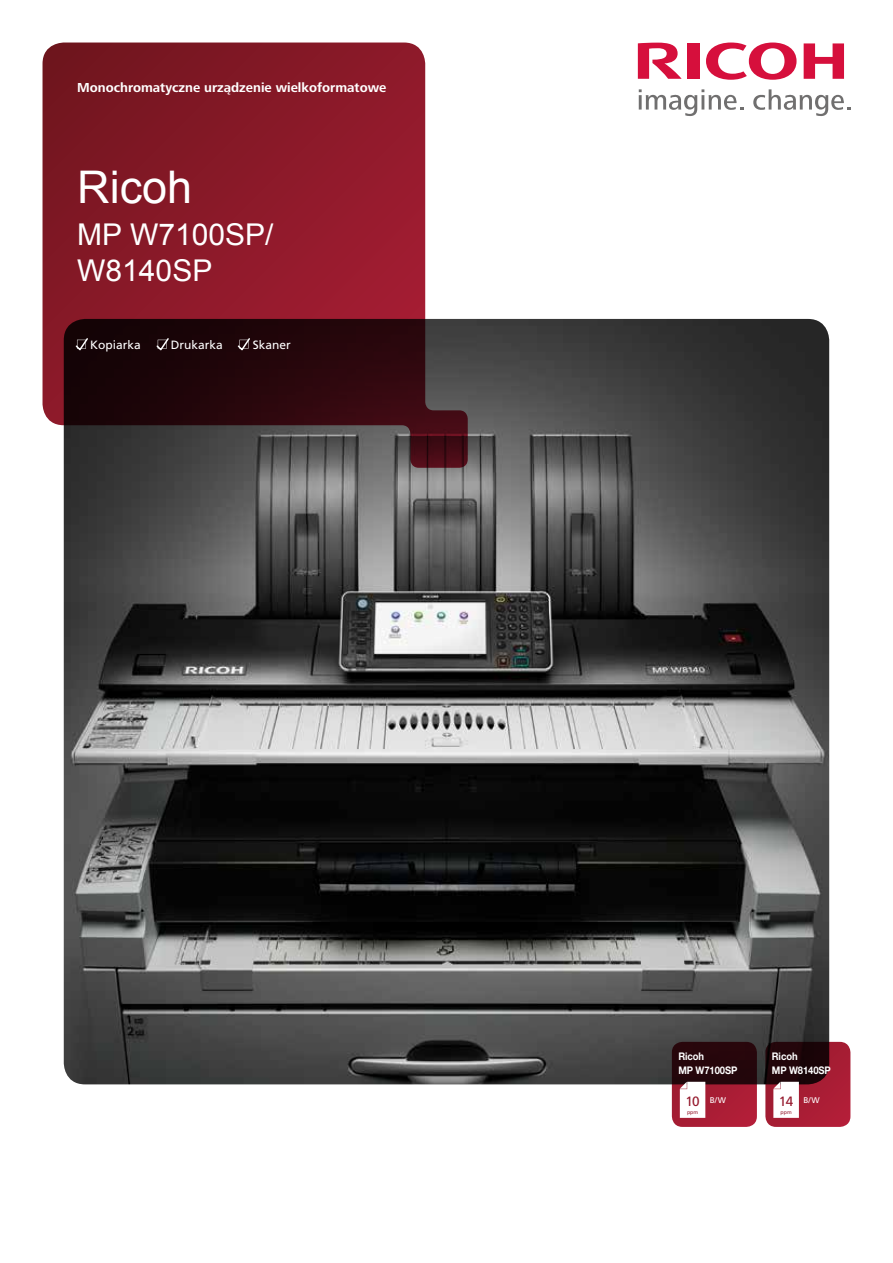
<style>
.page{position:relative;width:893px;height:1263px;background:#fff}
.page>*{position:absolute;margin:0;border:0;box-sizing:border-box;transform-origin:0 0}
.t1{font:45px "Arial";color:#fff}
.t2{font:30px/36px "Arial";color:#fff}
.t3{font:700 13.5px "Frutiger Next LTW1 G";color:#fff}
.t4{font:13.5px "Frutiger";color:#95192d}
.t5{font:12px "Frutiger";color:#fff}
.t6{font:700 10.5px/13.5px "Helvetica Neue";letter-spacing:-.01em;color:#fff;scale:.9 1}
.t7{font:8.25px "Frutiger";color:#fff}
.t8{font:5.25px "Frutiger";color:#95192d}
</style>
<div class="page">
<img style="left:64px;top:319px;width:765px;height:765px">
<svg style="left:765px;top:1042px;width:85px;height:85px;background:#701423"></svg>
<svg style="left:773px;top:1082px;width:26px;height:36px"></svg>
<svg style="left:672px;top:1042px;width:85px;height:85px;background:#60111e"></svg>
<svg style="left:680px;top:1082px;width:25px;height:36px"></svg>
<svg style="left:43px;top:43px;width:425px;height:425px;background:#742a34"></svg>
<svg style="left:706px;top:43px;width:90px;height:37px"></svg>
<svg style="left:804px;top:43px;width:40px;height:36px"></svg>
<div style="left:687px;top:43px;width:12px;height:36px;background:#d60f3c"></div>
<svg style="left:638px;top:43px;width:44px;height:36px"></svg>
<svg style="left:639px;top:89px;width:104px;height:27px"></svg>
<svg style="left:753px;top:89px;width:97px;height:27px"></svg>
<svg style="left:74px;top:337px;width:15px;height:15px"></svg>
<svg style="left:155px;top:337px;width:15px;height:15px"></svg>
<svg style="left:236px;top:337px;width:15px;height:15px"></svg>
<p class="t3" style="left:77px;top:80px;width:311px">Monochromatyczne urządzenie wielkoformatowe</p>
<h1 class="t1" style="left:77px;top:162px;width:117px">Ricoh</h1>
<h2 class="t2" style="left:77px;top:217px;width:198px">MP W7100SP/<br>W8140SP</h2>
<p class="t5" style="left:90px;top:337px;width:52px">Kopiarka</p>
<p class="t5" style="left:171px;top:337px;width:54px">Drukarka</p>
<p class="t5" style="left:253px;top:337px;width:40px">Skaner</p>
<p class="t6" style="left:678px;top:1050px;width:67px">Ricoh<br>MP W7100SP</p>
<p class="t6" style="left:772px;top:1050px;width:67px">Ricoh<br>MP W8140SP</p>
<p class="t4" style="left:685px;top:1094px;width:16px">10</p>
<p class="t7" style="left:710px;top:1095px;width:18px">B/W</p>
<p class="t4" style="left:779px;top:1094px;width:16px">14</p>
<p class="t7" style="left:803px;top:1095px;width:18px">B/W</p>
<p class="t8" style="left:687px;top:1109px;width:13px">ppm</p>
<p class="t8" style="left:781px;top:1109px;width:13px">ppm</p>
</div>
